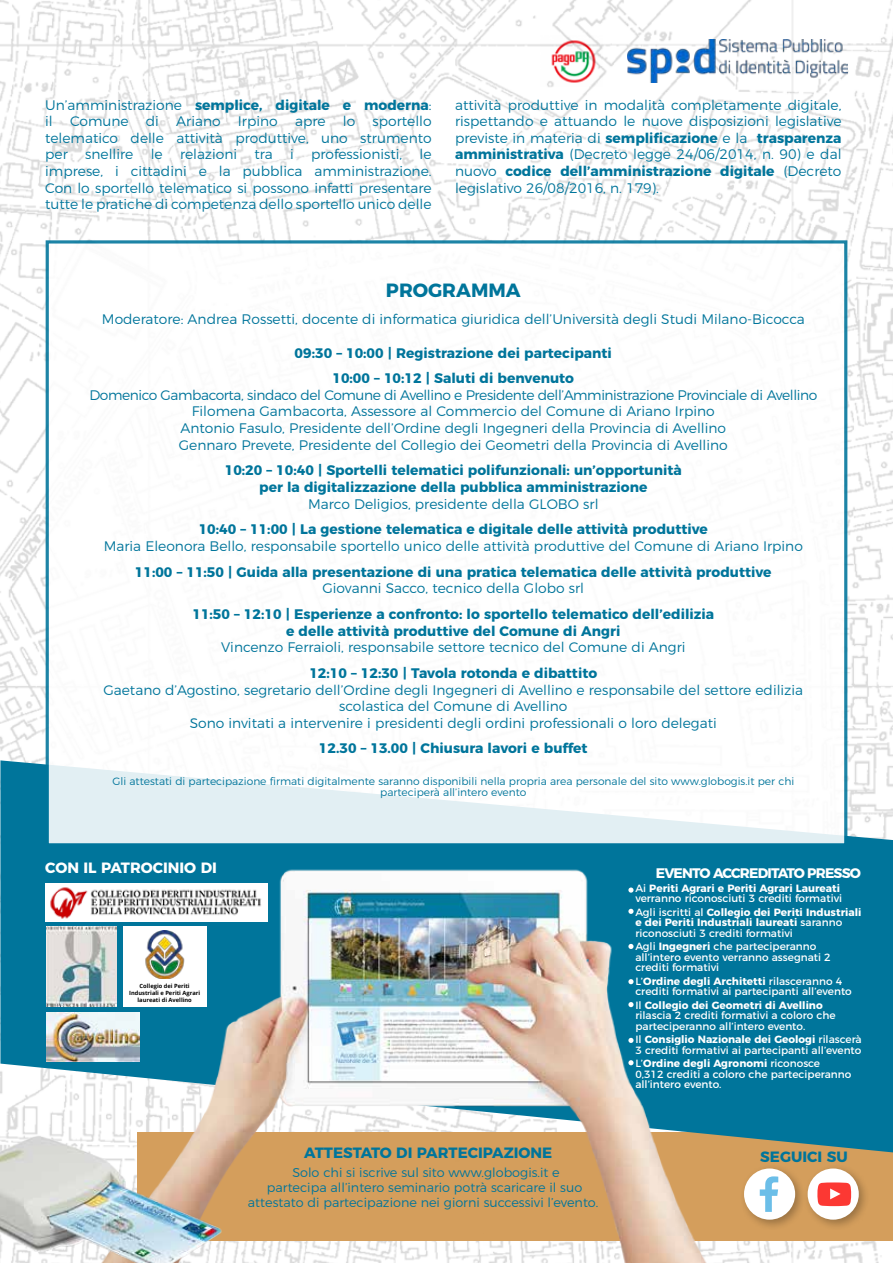
<style>
.page{position:relative;width:893px;height:1263px;background:#fff}
.page>*{position:absolute;margin:0;border:0;box-sizing:border-box;transform-origin:0 0}
.t1{font:700 19.2px "Montserrat";color:#00759b}
.t2{font:700 14.85px "Montserrat";color:#00759b}
.t3{font:700 14.85px "Montserrat";color:#fff}
.t4{font:300 13.8px/16.6px "Montserrat";color:#00759b;text-align:justify}
.t5{font:700 13.8px/17.1px "Montserrat";color:#00759b;text-align:center}
.t6{font:700 13.8px "Montserrat";letter-spacing:-.06em;color:#fff}
.t7{font:300 12.75px/15.3px "Montserrat";color:#00759b;text-align:center}
.t8{font:300 10.65px/10.6px "Montserrat";color:#00759b;text-align:center}
.t9{font:10.5px/10.5px "Montserrat";color:#fff}
.t10{font:700 10.5px/10.5px "Montserrat";color:#fff}
.t11{font:700 5.7px/6.9px "Open Sans";color:#000;text-align:center}
.s1{font-weight:700}
.s2{font-weight:400}
</style>
<div class="page">
<img style="left:0;top:0;width:893px;height:1263px">
<div style="left:137px;top:1132px;width:756px;height:108px;background:#d49e5c"></div>
<svg style="left:0;top:760px;width:893px;height:392px;background:#2285a5"></svg>
<div style="left:46px;top:240px;width:801px;height:606px;background:#fff;border:3px solid #00759b"></div>
<img style="left:98px;top:769px;width:627px;height:494px">
<div style="left:739px;top:1164px;width:131px;height:67px;background:#000;opacity:.28"></div>
<div style="left:744px;top:1168px;width:51px;height:52px;background:#fff;border-radius:50%"></div>
<svg style="left:760px;top:1176px;width:18px;height:36px"></svg>
<div style="left:808px;top:1168px;width:51px;height:52px;background:#fff;border-radius:50%"></div>
<svg style="left:817px;top:1182px;width:34px;height:24px"></svg>
<img style="left:0;top:1129px;width:226px;height:134px">
<img style="left:540px;top:35px;width:63px;height:52px">
<img style="left:627px;top:39px;width:220px;height:43px">
<svg style="left:628px;top:887px;width:6px;height:6px"></svg>
<img style="left:46px;top:884px;width:222px;height:37px">
<img style="left:46px;top:926px;width:71px;height:81px">
<div style="left:123px;top:926px;width:84px;height:81px;background:#fff"></div>
<img style="left:145px;top:931px;width:40px;height:48px">
<svg style="left:628px;top:909px;width:6px;height:5px"></svg>
<svg style="left:628px;top:944px;width:6px;height:5px"></svg>
<svg style="left:628px;top:979px;width:6px;height:5px"></svg>
<svg style="left:628px;top:1002px;width:6px;height:5px"></svg>
<img style="left:46px;top:1012px;width:94px;height:49px">
<svg style="left:628px;top:1038px;width:6px;height:5px"></svg>
<svg style="left:628px;top:1060px;width:6px;height:5px"></svg>
<p class="t4" style="left:45px;top:95px;width:388px">Un’amministrazione <span class="s1">semplice, digitale e moderna</span>: il Comune di Ariano Irpino apre lo sportello telematico delle attività produttive, uno strumento per</p>
<p class="t4" style="left:85px;top:145px;width:50px">snellire</p>
<p class="t4" style="left:151px;top:145px;width:13px">le</p>
<p class="t4" style="left:180px;top:145px;width:59px">relazioni</p>
<p class="t4" style="left:255px;top:145px;width:20px">tra</p>
<p class="t4" style="left:290px;top:145px;width:5px">i</p>
<p class="t4" style="left:311px;top:145px;width:93px">professionisti,</p>
<p class="t4" style="left:45px;top:145px;width:388px;text-indent:374px">le imprese, i cittadini e la pubblica amministrazione.<br>Con lo sportello telematico si possono infatti presentare tutte le pratiche di competenza dello sportello unico delle</p>
<p class="t4" style="left:455px;top:95px;width:388px">attività produttive in modalità completamente digitale, rispettando e attuando le nuove disposizioni legislative previste in materia di <span class="s1">semplificazione</span> e la <span class="s1">trasparenza amministrativa</span> (Decreto legge 24/06/2014, n. 90) e dal nuovo <span class="s1">codice dell’amministrazione digitale</span> (Decreto legislativo 26/08/2016, n. 179).</p>
<h1 class="t1" style="left:386px;top:274px;width:136px">PROGRAMMA</h1>
<p class="t4" style="left:102px;top:310px;width:704px">Moderatore: Andrea Rossetti, docente di informatica giuridica dell’Università degli Studi Milano-Bicocca</p>
<p class="t5" style="left:295px;top:339px;width:319px;line-height:25.5px">09:30 – 10:00 | Registrazione dei partecipanti<br>10:00 – 10:12 | Saluti di benvenuto</p>
<p class="t4" style="left:89px;top:385px;width:729px;text-align:center">Domenico Gambacorta, sindaco del Comune di Avellino e Presidente dell’Amministrazione Provinciale di Avellino Filomena Gambacorta, Assessore al Commercio del Comune di Ariano Irpino<br>Antonio Fasulo, Presidente dell’Ordine degli Ingegneri della Provincia di Avellino<br>Gennaro Prevete, Presidente del Collegio dei Geometri della Provincia di Avellino</p>
<p class="t5" style="left:225px;top:461px;width:459px">10:20 – 10:40 | Sportelli telematici polifunzionali: un’opportunità per la digitalizzazione della pubblica amministrazione</p>
<p class="t4" style="left:308px;top:494px;width:292px">Marco Deligios, presidente della GLOBO srl</p>
<p class="t5" style="left:199px;top:520px;width:511px">10:40 – 11:00 | La gestione telematica e digitale delle attività produttive</p>
<p class="t4" style="left:104px;top:537px;width:701px">Maria Eleonora Bello, responsabile sportello unico delle attività produttive del Comune di Ariano Irpino</p>
<p class="t5" style="left:135px;top:562px;width:638px">11:00 – 11:50 | Guida alla presentazione di una pratica telematica delle attività produttive</p>
<p class="t4" style="left:323px;top:579px;width:263px">Giovanni Sacco, tecnico della Globo srl</p>
<p class="t5" style="left:192px;top:604px;width:523px">11:50 – 12:10 | Esperienze a confronto: lo sportello telematico dell’edilizia e delle attività produttive del Comune di Angri</p>
<p class="t4" style="left:221px;top:638px;width:466px">Vincenzo Ferraioli, responsabile settore tecnico del Comune di Angri</p>
<p class="t5" style="left:309px;top:663px;width:289px">12:10 – 12:30 | Tavola rotonda e dibattito</p>
<p class="t4" style="left:103px;top:680px;width:701px;text-align:center">Gaetano d’Agostino, segretario dell’Ordine degli Ingegneri di Avellino e responsabile del settore edilizia scolastica del Comune di Avellino<br>Sono invitati a intervenire i presidenti degli ordini professionali o loro delegati</p>
<p class="t5" style="left:319px;top:739px;width:270px">12.30 – 13.00 | Chiusura lavori e buffet</p>
<p class="t8" style="left:112px;top:775px;width:683px">Gli attestati di partecipazione firmati digitalmente saranno disponibili nella propria area personale del sito www.globogis.it per chi parteciperà all’intero evento</p>
<p class="t3" style="left:45px;top:855px;width:173px">CON IL PATROCINIO DI</p>
<p class="t11" style="left:129px;top:982px;width:72px">Collegio dei Periti<br>Industriali e Periti Agrari laureati di Avellino</p>
<p class="t2" style="left:304px;top:1141px;width:250px">ATTESTATO DI PARTECIPAZIONE</p>
<p class="t7" style="left:248px;top:1163px;width:352px">Solo chi si iscrive sul sito www.globogis.it e<br>partecipa all’intero seminario potrà scaricare il suo attestato di partecipazione nei giorni successivi l’evento.</p>
<p class="t6" style="left:656px;top:862px;width:207px">EVENTO ACCREDITATO PRESSO</p>
<p class="t9" style="left:635px;top:882px;width:208px">Ai <span class="s1">Periti Agrari e Periti Agrari Laureati </span>verranno riconosciuti 3 crediti formativi</p>
<p class="t10" style="left:635px;top:906px;width:228px"><span class="s2">Agli iscritti al</span> Collegio dei Periti Industriali e dei Periti Industriali laureati <span class="s2">saranno riconosciuti 3 crediti formativi</span></p>
<p class="t9" style="left:635px;top:940px;width:197px">Agli <span class="s1">Ingegneri</span> che parteciperanno all’intero evento verranno assegnati 2 crediti formativi</p>
<p class="t9" style="left:635px;top:975px;width:218px">L’<span class="s1">Ordine degli Architetti</span> rilasceranno 4 crediti formativi ai partecipanti all’evento</p>
<p class="t9" style="left:635px;top:999px;width:202px">Il <span class="s1">Collegio dei Geometri di Avellino </span>rilascia 2 crediti formativi a coloro che parteciperanno all’intero evento.</p>
<p class="t9" style="left:635px;top:1033px;width:228px">Il <span class="s1">Consiglio Nazionale dei Geologi</span> rilascerà<br>3 crediti formativi ai partecipanti all’evento</p>
<p class="t9" style="left:635px;top:1057px;width:218px">L’<span class="s1">Ordine degli Agronomi</span> riconosce<br>0,312 crediti a coloro che parteciperanno all’intero evento.</p>
<p class="t2" style="left:760px;top:1144px;width:89px">SEGUICI SU</p>
</div>
